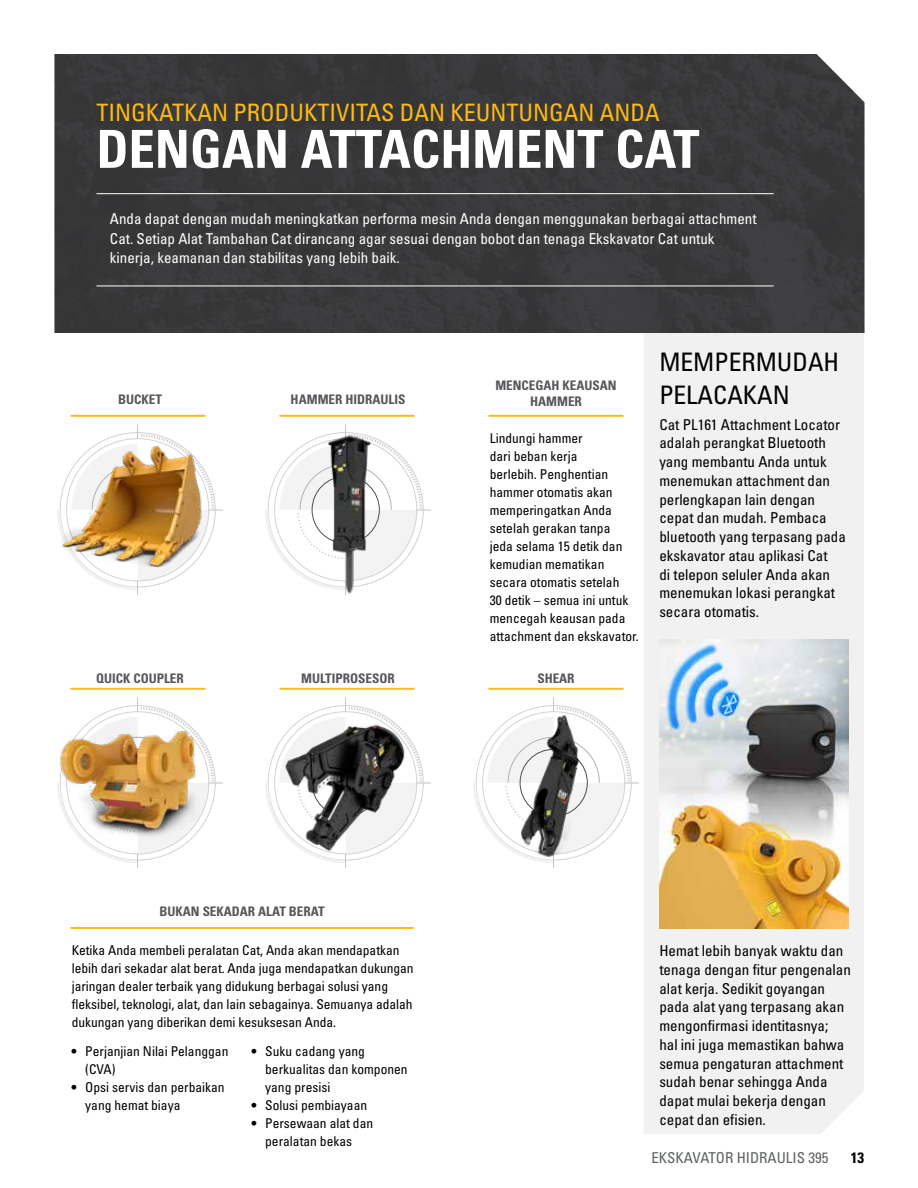
<style>
.page{position:relative;width:918px;height:1188px;background:#fff}
.page>*{position:absolute;margin:0;border:0;box-sizing:border-box;transform-origin:0 0}
.t1{font:52.5px "Univers LTCYR 67 Bold Cond";color:#fff}
.t2{font:condensed 25.5px/33px "Univers LTCYR 57";color:#000}
.t3{font:condensed 24px "Univers LTCYR 57";color:#fdba12}
.t4{font:condensed 15px/18.8px "Univers LTCYR 57";color:#000}
.t5{font:condensed 15px/19.5px "Univers LTCYR 57";color:#fff}
.t6{font:condensed 15px "Univers LTCYR 57";color:#5e6263}
.t7{font:15px "Univers LTCYR 67 Bold Cond";color:#000}
.t8{font:condensed 13.5px/18px "Univers LTCYR 57";color:#000}
.t9{font:13.2px/15.8px "Univers LTCYR 67 Bold Cond";color:#55575a;text-align:center}
</style>
<div class="page">
<div style="left:644px;top:333px;width:220px;height:801px;background:#f1f1f2"></div>
<img style="left:659px;top:639px;width:189px;height:290px">
<div style="left:54px;top:54px;width:810px;height:279px;background:#39383a"></div>
<hr style="left:96px;top:193px;width:678px;height:1px;background:#fff">
<hr style="left:96px;top:286px;width:678px;height:1px;background:#fff">
<svg style="left:473px;top:697px;width:166px;height:171px"></svg>
<img style="left:510px;top:710px;width:90px;height:151px">
<hr style="left:488px;top:415px;width:135px;height:2px;background:#fdba12">
<hr style="left:488px;top:688px;width:135px;height:2px;background:#fdba12">
<svg style="left:265px;top:697px;width:166px;height:171px"></svg>
<svg style="left:265px;top:424px;width:166px;height:158px"></svg>
<hr style="left:280px;top:415px;width:135px;height:2px;background:#fdba12">
<hr style="left:280px;top:688px;width:135px;height:2px;background:#fdba12">
<svg style="left:104px;top:697px;width:119px;height:171px"></svg>
<svg style="left:57px;top:424px;width:166px;height:171px"></svg>
<hr style="left:70px;top:415px;width:136px;height:2px;background:#fdba12">
<hr style="left:70px;top:688px;width:136px;height:2px;background:#fdba12">
<img style="left:311px;top:434px;width:68px;height:161px">
<img style="left:59px;top:445px;width:150px;height:123px">
<img style="left:57px;top:701px;width:162px;height:154px">
<img style="left:277px;top:717px;width:135px;height:142px">
<hr style="left:70px;top:927px;width:344px;height:2px;background:#fdba12">
<h3 class="t3" style="left:96px;top:98px;width:565px">TINGKATKAN PRODUKTIVITAS DAN KEUNTUNGAN ANDA</h3>
<h1 class="t1" style="left:96px;top:117px;width:605px">DENGAN ATTACHMENT CAT</h1>
<p class="t5" style="left:110px;top:209px;width:648px">Anda dapat dengan mudah meningkatkan performa mesin Anda dengan menggunakan berbagai attachment<br>Cat. Setiap Alat Tambahan Cat dirancang agar sesuai dengan bobot dan tenaga Ekskavator Cat untuk kinerja, keamanan dan stabilitas yang lebih baik.</p>
<p class="t9" style="left:118px;top:391px;width:45px">BUCKET</p>
<p class="t9" style="left:96px;top:670px;width:89px">QUICK COUPLER</p>
<p class="t9" style="left:291px;top:391px;width:116px">HAMMER HIDRAULIS</p>
<p class="t9" style="left:495px;top:377px;width:123px">MENCEGAH KEAUSAN<br>HAMMER</p>
<p class="t8" style="left:490px;top:429px;width:151px">Lindungi hammer<br>dari beban kerja<br>berlebih. Penghentian hammer otomatis akan memperingatkan Anda setelah gerakan tanpa<br>jeda selama 15 detik dan kemudian mematikan secara otomatis setelah<br>30 detik – semua ini untuk mencegah keausan pada attachment dan ekskavator.</p>
<p class="t9" style="left:301px;top:670px;width:95px">MULTIPROSESOR</p>
<p class="t9" style="left:537px;top:670px;width:39px">SHEAR</p>
<h2 class="t2" style="left:659px;top:344px;width:181px">MEMPERMUDAH<br>PELACAKAN</h2>
<p class="t4" style="left:659px;top:414px;width:188px">Cat PL161 Attachment Locator adalah perangkat Bluetooth yang membantu Anda untuk menemukan attachment dan perlengkapan lain dengan cepat dan mudah. Pembaca bluetooth yang terpasang pada ekskavator atau aplikasi Cat<br>di telepon seluler Anda akan menemukan lokasi perangkat secara otomatis.</p>
<p class="t9" style="left:160px;top:904px;width:167px">BUKAN SEKADAR ALAT BERAT</p>
<p class="t8" style="left:72px;top:941px;width:343px">Ketika Anda membeli peralatan Cat, Anda akan mendapatkan lebih dari sekadar alat berat. Anda juga mendapatkan dukungan jaringan dealer terbaik yang didukung berbagai solusi yang fleksibel, teknologi, alat, dan lain sebagainya. Semuanya adalah dukungan yang diberikan demi kesuksesan Anda.</p>
<p class="t8" style="left:85px;top:1042px;width:145px;text-indent:-14px">• Perjanjian Nilai Pelanggan (CVA)</p>
<p class="t8" style="left:85px;top:1078px;width:141px;text-indent:-14px">• Opsi servis dan perbaikan yang hemat biaya</p>
<p class="t8" style="left:265px;top:1042px;width:144px;text-indent:-13px">• Suku cadang yang berkualitas dan komponen yang presisi</p>
<p class="t8" style="left:252px;top:1096px;width:117px">• Solusi pembiayaan</p>
<p class="t8" style="left:252px;top:1114px;width:123px;text-align:center">• Persewaan alat dan peralatan bekas</p>
<p class="t4" style="left:659px;top:941px;width:193px">Hemat lebih banyak waktu dan tenaga dengan fitur pengenalan alat kerja. Sedikit goyangan pada alat yang terpasang akan mengonfirmasi identitasnya;<br>hal ini juga memastikan bahwa semua pengaturan attachment sudah benar sehingga Anda dapat mulai bekerja dengan cepat dan efisien.</p>
<p class="t6" style="left:651px;top:1148px;width:178px">EKSKAVATOR HIDRAULIS 395</p>
<p class="t7" style="left:851px;top:1148px;width:15px">13</p>
</div>
